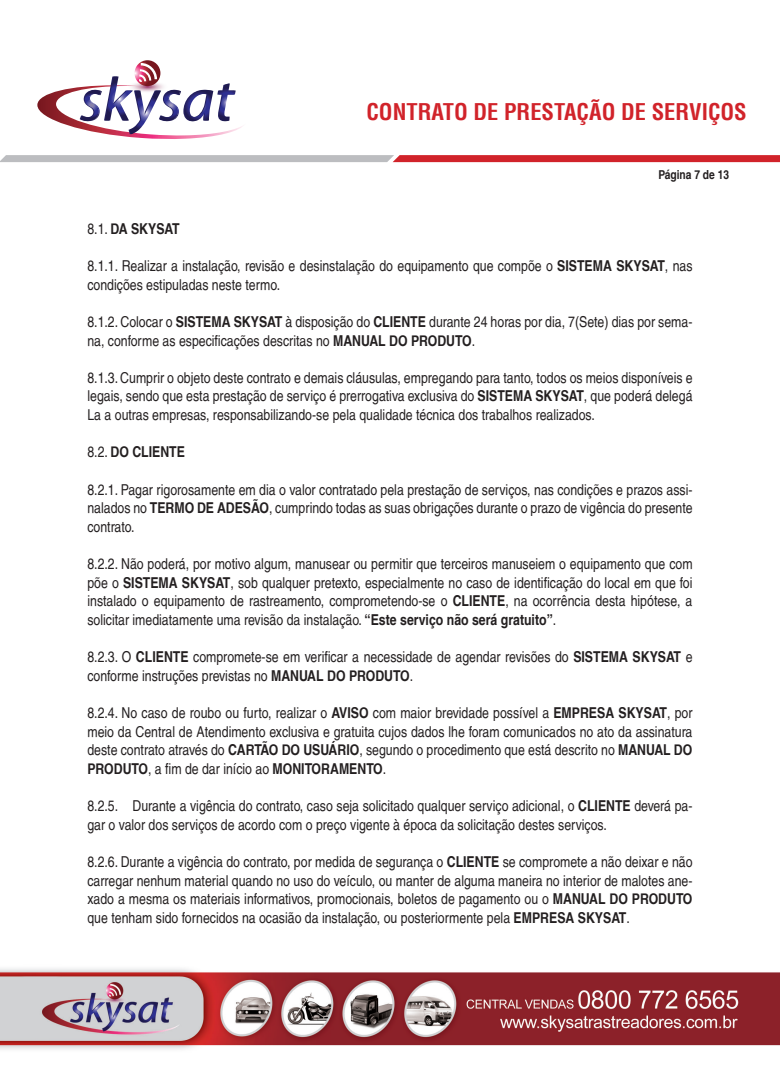
<style>
.page{position:relative;width:780px;height:1088px;background:#fff}
.page>*{position:absolute;margin:0;border:0;box-sizing:border-box;transform-origin:0 0}
.t1{font:700 condensed 22.5px "Helvetica LT";color:#d1232a}
.t2{font:condensed 15px/18.6px "Helvetica LT";color:#231f20;text-align:justify}
.t3{font:700 condensed 15px "Helvetica LT";color:#231f20}
.t4{font:700 condensed 12.5px "Helvetica LT";color:#231f20}
.s1{font-weight:400}
.s2{font-weight:700}
</style>
<div class="page">
<img style="left:0;top:968px;width:779px;height:82px">
<svg style="left:134px;top:60px;width:26px;height:26px"></svg>
<svg style="left:37px;top:63px;width:205px;height:76px"></svg>
<svg style="left:0;top:155px;width:780px;height:7px;background:#c77478"></svg>
<h1 class="t1" style="left:366px;top:97px;width:382px">CONTRATO DE PRESTAÇÃO DE SERVIÇOS</h1>
<p class="t4" style="left:658px;top:167px;width:72px">Página 7 de 13</p>
<p class="t3" style="left:87px;top:219px;width:94px"><span class="s1">8.1.</span> DA SKYSAT</p>
<p class="t2" style="left:87px;top:256px;width:606px">8.1.1. Realizar a instalação, revisão e desinstalação do equipamento que compõe o <span class="s2">SISTEMA SKYSAT</span>, nas condições estipuladas neste termo.</p>
<p class="t2" style="left:87px;top:312px;width:606px">8.1.2. Colocar o <span class="s2">SISTEMA SKYSAT</span> à disposição do <span class="s2">CLIENTE</span> durante 24 horas por dia, 7(Sete) dias por sema&shy;na, conforme as especificações descritas no <span class="s2">MANUAL DO PRODUTO</span>.</p>
<p class="t2" style="left:87px;top:368px;width:606px">8.1.3. Cumprir o objeto deste contrato e demais cláusulas, empregando para tanto, todos os meios disponíveis e legais, sendo que esta prestação de serviço é prerrogativa exclusiva do <span class="s2">SISTEMA SKYSAT</span>, que poderá delegá La a outras empresas, responsabilizando-se pela qualidade técnica dos trabalhos realizados.</p>
<p class="t3" style="left:87px;top:443px;width:99px"><span class="s1">8.2.</span> DO CLIENTE</p>
<p class="t2" style="left:87px;top:480px;width:606px">8.2.1. Pagar rigorosamente em dia o valor contratado pela prestação de serviços, nas condições e prazos assi&shy;nalados no <span class="s2">TERMO DE ADESÃO</span>, cumprindo todas as suas obrigações durante o prazo de vigência do presente contrato.</p>
<p class="t2" style="left:87px;top:554px;width:606px">8.2.2. Não poderá, por motivo algum, manusear ou permitir que terceiros manuseiem o equipamento que com põe o <span class="s2">SISTEMA SKYSAT</span>, sob qualquer pretexto, especialmente no caso de identificação do local em que foi instalado o equipamento de rastreamento, comprometendo-se o <span class="s2">CLIENTE</span>, na ocorrência desta hipótese, a solicitar imediatamente uma revisão da instalação. <span class="s2">“Este serviço não será gratuito”</span>.</p>
<p class="t2" style="left:87px;top:648px;width:606px">8.2.3. O <span class="s2">CLIENTE</span> compromete-se em verificar a necessidade de agendar revisões do <span class="s2">SISTEMA SKYSAT</span> e conforme instruções previstas no <span class="s2">MANUAL DO PRODUTO</span>.</p>
<p class="t2" style="left:87px;top:703px;width:606px">8.2.4. No caso de roubo ou furto, realizar o <span class="s2">AVISO</span> com maior brevidade possível a <span class="s2">EMPRESA SKYSAT</span>, por meio da Central de Atendimento exclusiva e gratuita cujos dados lhe foram comunicados no ato da assinatura deste contrato através do <span class="s2">CARTÃO DO USUÁRIO</span>, segundo o procedimento que está descrito no <span class="s2">MANUAL DO PRODUTO</span>, a fim de dar início ao <span class="s2">MONITORAMENTO</span>.</p>
<p class="t2" style="left:87px;top:797px;width:606px">8.2.5. Durante a vigência do contrato, caso seja solicitado qualquer serviço adicional, o <span class="s2">CLIENTE</span> deverá pa&shy;gar o valor dos serviços de acordo com o preço vigente à época da solicitação destes serviços.</p>
<p class="t2" style="left:87px;top:852px;width:606px">8.2.6. Durante a vigência do contrato, por medida de segurança o <span class="s2">CLIENTE</span> se compromete a não deixar e não carregar nenhum material quando no uso do veículo, ou manter de alguma maneira no interior de malotes ane&shy;xado a mesma os materiais informativos, promocionais, boletos de pagamento ou o <span class="s2">MANUAL DO PRODUTO </span>que tenham sido fornecidos na ocasião da instalação, ou posteriormente pela <span class="s2">EMPRESA SKYSAT</span>.</p>
</div>
